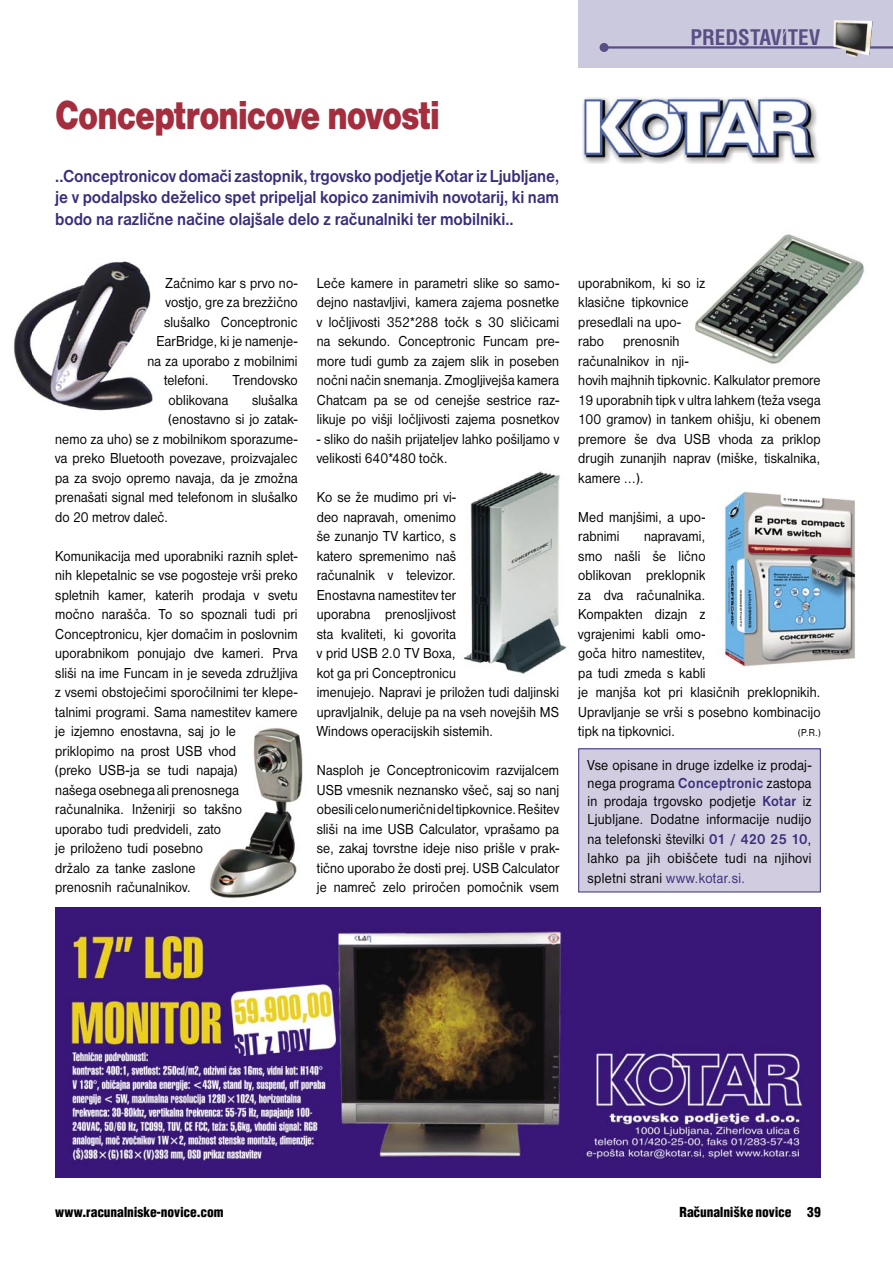
<style>
.page{position:relative;width:893px;height:1263px;background:#fff}
.page>*{position:absolute;margin:0;border:0;box-sizing:border-box;transform-origin:0 0}
.Predstavitev_Naslov{font:42px "Nimbus San DEE Blac";letter-spacing:-.03em;color:#a42e3e;scale:.8 1}
.t1{font:700 condensed 21px "SS Helvetica";color:#594e85}
.Predstavitev_Podnaslov{font:700 18px/21.6px "Nimbus San DEE";letter-spacing:-.005em;color:#392e7a;text-align:justify;scale:.9 1}
.Predstavitev_Vsebina{font:15px/19.5px "Nimbus San DEE";letter-spacing:.01em;color:#000;scale:.9 1}
.t2{font:900 condensed 13.5px "SS Helvetica";letter-spacing:-.01em;color:#000}
.Predstavitev_Vsebina-2{font:10.5px "Nimbus San DEE";color:#000;scale:.9 1}
.s1{font-weight:700;color:#392e7a}
.s2{color:#392e7a}
</style>
<div class="page">
<div style="left:578px;top:0;width:315px;height:68px;background:#cbc9dd"></div>
<hr style="left:604px;top:46px;width:289px;height:3px;background:#594e85">
<div style="left:600px;top:43px;width:9px;height:9px;background:#594e85;border-radius:50%"></div>
<img style="left:833px;top:20px;width:40px;height:37px">
<img style="left:694px;top:234px;width:170px;height:130px">
<img style="left:463px;top:471px;width:104px;height:203px">
<img style="left:210px;top:728px;width:93px;height:170px">
<img style="left:14px;top:261px;width:139px;height:150px">
<img style="left:723px;top:489px;width:133px;height:178px">
<img style="left:583px;top:98px;width:236px;height:66px">
<div style="left:579px;top:749px;width:241px;height:143px;background:#d1cce0"></div>
<div style="left:578px;top:748px;width:243px;height:144px;border:1px solid #392e7a"></div>
<img style="left:55px;top:907px;width:766px;height:271px">
<p class="t1" style="left:690px;top:24px;width:131px">PREDSTAVITEV</p>
<p class="Predstavitev_Naslov" style="left:55px;top:91px;width:482px">Conceptronicove novosti</p>
<p class="Predstavitev_Podnaslov" style="left:55px;top:165px;width:561px">..Conceptronicov domači zastopnik, trgovsko podjetje Kotar iz Ljubljane, je v podalpsko deželico spet pripeljal kopico zanimivih novotarij, ki nam bodo na različne načine olajšale delo z računalniki ter mobilniki..</p>
<p class="Predstavitev_Vsebina" style="left:166px;top:273px;width:148px">Začnimo kar s prvo no-</p>
<p class="Predstavitev_Vsebina" style="left:166px;top:293px;width:148px">vostjo, gre za brezžično</p>
<p class="Predstavitev_Vsebina" style="left:164px;top:312px;width:150px">slušalko Conceptronic</p>
<p class="Predstavitev_Vsebina" style="left:157px;top:332px;width:158px">EarBridge, ki je namenje-</p>
<p class="Predstavitev_Vsebina" style="left:148px;top:351px;width:168px">na za uporabo z mobilnimi</p>
<p class="Predstavitev_Vsebina" style="left:164px;top:371px;width:51px">telefoni.</p>
<p class="Predstavitev_Vsebina" style="left:233px;top:371px;width:73px">Trendovsko</p>
<p class="Predstavitev_Vsebina" style="left:169px;top:390px;width:68px">oblikovana</p>
<p class="Predstavitev_Vsebina" style="left:252px;top:390px;width:52px">slušalka</p>
<p class="Predstavitev_Vsebina" style="left:169px;top:410px;width:145px">(enostavno si jo zatak-</p>
<p class="Predstavitev_Vsebina" style="left:55px;top:429px;width:271px">nemo za uho) se z mobilnikom sporazume-</p>
<p class="Predstavitev_Vsebina" style="left:55px;top:449px;width:271px">va preko Bluetooth povezave, proizvajalec</p>
<p class="Predstavitev_Vsebina" style="left:55px;top:468px;width:271px">pa za svojo opremo navaja, da je zmožna</p>
<p class="Predstavitev_Vsebina" style="left:55px;top:488px;width:271px">prenašati signal med telefonom in slušalko</p>
<p class="Predstavitev_Vsebina" style="left:55px;top:507px;width:127px">do 20 metrov daleč.</p>
<p class="Predstavitev_Vsebina" style="left:55px;top:546px;width:271px">Komunikacija med uporabniki raznih splet&shy;nih klepetalnic se vse pogosteje vrši preko spletnih kamer, katerih prodaja v svetu močno narašča. To so spoznali tudi pri Conceptronicu, kjer domačim in poslovnim uporabnikom ponujajo dve kameri. Prva sliši na ime Funcam in je seveda združljiva z vsemi obstoječimi sporočilnimi ter klepe&shy;talnimi programi. Sama namestitev kamere je izjemno enostavna, saj jo le priklopimo na prost USB vhod<br>(preko USB-ja se tudi napaja)<br>našega osebnega ali prenosnega računalnika. Inženirji so takšno<br>uporabo tudi predvideli, zato<br>je priloženo tudi posebno<br>držalo za tanke zaslone<br>prenosnih računalnikov.</p>
<p class="Predstavitev_Vsebina" style="left:317px;top:273px;width:271px;text-align:justify">Leče kamere in parametri slike so samo&shy;dejno nastavljivi, kamera zajema posnetke v ločljivosti 352*288 točk s 30 sličicami na sekundo. Conceptronic Funcam pre&shy;more tudi gumb za zajem slik in poseben nočni način snemanja. Zmogljivejša kamera Chatcam pa se od cenejše sestrice raz&shy;likuje po višji ločljivosti zajema posnetkov</p>
<p class="Predstavitev_Vsebina" style="left:317px;top:429px;width:271px">- sliko do naših prijateljev lahko pošiljamo v velikosti 640*480 točk.</p>
<p class="Predstavitev_Vsebina" style="left:317px;top:488px;width:271px">Ko se že mudimo pri vi-<br>deo napravah, omenimo<br>še zunanjo TV kartico, s<br>katero spremenimo naš<br>računalnik v televizor.<br>Enostavna namestitev ter<br>uporabna prenosljivost<br>sta kvaliteti, ki govorita<br>v prid USB 2.0 TV Boxa,<br>kot ga pri Conceptronicu<br>imenujejo. Napravi je priložen tudi daljinski upravljalnik, deluje pa na vseh novejših MS<br>Windows operacijskih sistemih.</p>
<p class="Predstavitev_Vsebina" style="left:317px;top:761px;width:271px;text-align:justify">Nasploh je Conceptronicovim razvijalcem USB vmesnik neznansko všeč, saj so nanj obesili celo numerični del tipkovnice. Rešitev sliši na ime USB Calculator, vprašamo pa se, zakaj tovrstne ideje niso prišle v prak&shy;tično uporabo že dosti prej. USB Calculator je namreč zelo priročen pomočnik vsem</p>
<p class="Predstavitev_Vsebina" style="left:578px;top:273px;width:142px">uporabnikom, ki so iz klasične tipkovnice presedlali na upo&shy;rabo</p>
<p class="Predstavitev_Vsebina" style="left:578px;top:332px;width:271px;text-indent:45px">prenosnih<br>računalnikov in nji-<br>hovih majhnih tipkovnic. Kalkulator premore<br>19 uporabnih tipk v ultra lahkem (teža vsega<br>100 gramov) in tankem ohišju, ki obenem premore še dva USB vhoda za priklop drugih zunanjih naprav (miške, tiskalnika, kamere …).</p>
<p class="Predstavitev_Vsebina" style="left:578px;top:507px;width:143px">Med manjšimi, a upo&shy;rabnimi</p>
<p class="Predstavitev_Vsebina" style="left:578px;top:527px;width:271px;text-indent:66px">napravami,<br>smo našli še lično<br>oblikovan preklopnik<br>za dva računalnika.<br>Kompakten dizajn z<br>vgrajenimi kabli omo-<br>goča hitro namestitev,<br>pa tudi zmeda s kabli<br>je manjša kot pri klasičnih preklopnikih.<br>Upravljanje se vrši s posebno kombinacijo tipk na tipkovnici.</p>
<p class="Predstavitev_Vsebina-2" style="left:798px;top:727px;width:26px">(P.R.)</p>
<p class="Predstavitev_Vsebina" style="left:588px;top:755px;width:250px;line-height:18.8px;text-align:justify">Vse opisane in druge izdelke iz prodaj&shy;nega programa <span class="s1">Conceptronic</span> zastopa in prodaja trgovsko podjetje <span class="s1">Kotar</span> iz Ljubljane. Dodatne informacije nudijo na telefonski številki <span class="s1">01 / 420 25 10</span>, lahko pa jih obiščete tudi na njihovi spletni strani <span class="s2">www.kotar.si.</span></p>
<p class="t2" style="left:55px;top:1204px;width:170px">www.racunalniske-novice.com</p>
<p class="t2" style="left:680px;top:1204px;width:143px">Ra~unalni{ke novice 39</p>
</div>
